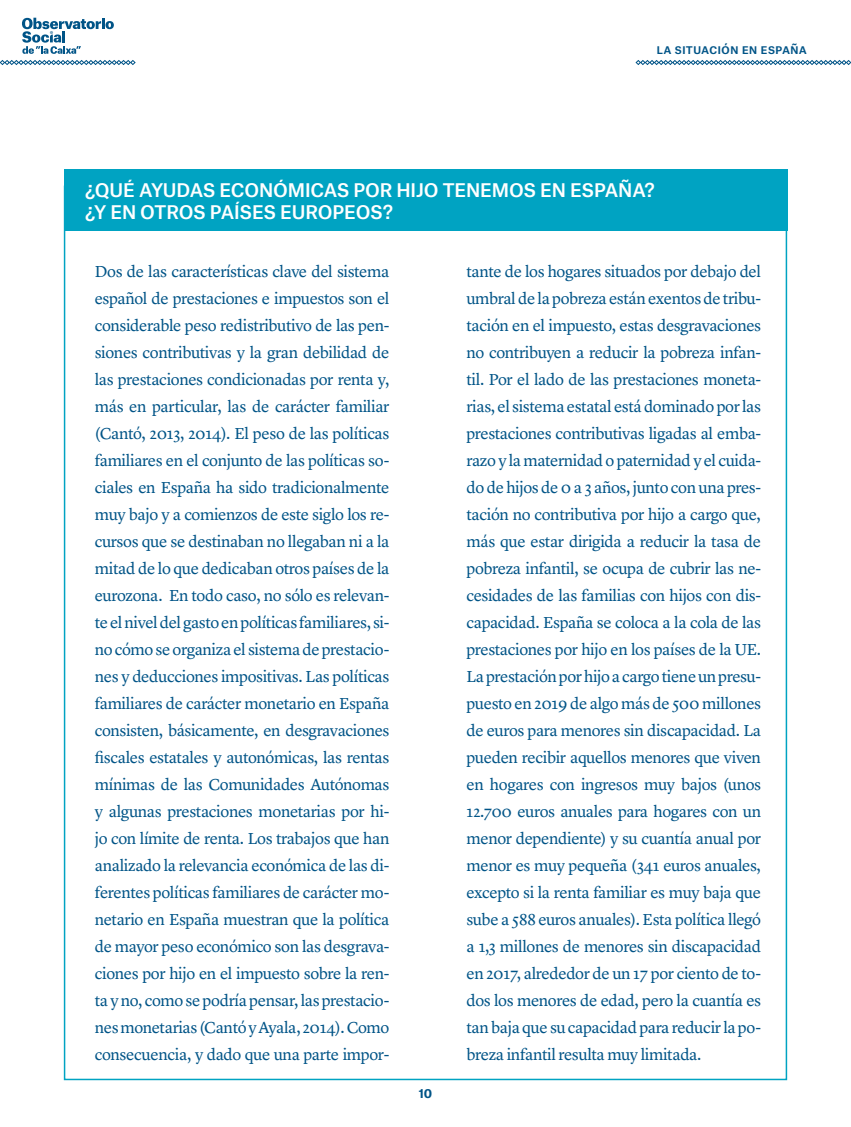
<style>
.page{position:relative;width:851px;height:1127px;background:#fff}
.page>*{position:absolute;margin:0;border:0;box-sizing:border-box;transform-origin:0 0}
.t1{font:500 18px/21.6px "Atlas Grotesk";letter-spacing:-.01em;color:#fff}
.t2{font:16.5px/27px "Lyon Text";letter-spacing:-.025em;color:#005487;text-align:justify}
.t3{font:500 12px "Atlas Grotesk";color:#005487}
.t4{font:700 12px "Atlas Grotesk";color:#005487}
</style>
<div class="page">
<svg style="left:0;top:60px;width:136px;height:5px"></svg>
<svg style="left:22px;top:18px;width:92px;height:36px"></svg>
<div style="left:64px;top:170px;width:723px;height:61px;background:#00a3c2"></div>
<svg style="left:635px;top:60px;width:215px;height:5px"></svg>
<p class="t3" style="left:656px;top:39px;width:152px">la situación en españa</p>
<p class="t1" style="left:85px;top:177px;width:571px">¿QUÉ AYUDAS ECONÓMICAS POR HIJO TENEMOS EN ESPAÑA? ¿Y EN OTROS PAÍSES EUROPEOS?</p>
<p class="t2" style="left:95px;top:257px;width:296px">Dos de las características clave del sistema español de prestaciones e impuestos son el considerable peso redistributivo de las pen&shy;siones contributivas y la gran debilidad de las prestaciones condicionadas por renta y, más en particular, las de carácter familiar (Cantó, 2013, 2014). El peso de las políticas familiares en el conjunto de las políticas so&shy;ciales en España ha sido tradicionalmente muy bajo y a comienzos de este siglo los re&shy;cursos que se destinaban no llegaban ni a la mitad de lo que dedicaban otros países de la eurozona. En todo caso, no sólo es relevan&shy;te el nivel del gasto en políticas familiares, si&shy;no cómo se organiza el sistema de prestacio&shy;nes y deducciones impositivas. Las políticas familiares de carácter monetario en España consisten, básicamente, en desgravaciones fiscales estatales y autonómicas, las rentas mínimas de las Comunidades Autónomas y algunas prestaciones monetarias por hi&shy;jo con límite de renta. Los trabajos que han analizado la relevancia económica de las di&shy;ferentes políticas familiares de carácter mo&shy;netario en España muestran que la política de mayor peso económico son las desgrava&shy;ciones por hijo en el impuesto sobre la ren&shy;ta y no, como se podría pensar, las prestacio&shy;nes monetarias (Cantó y Ayala, 2014). Como consecuencia, y dado que una parte impor-</p>
<p class="t2" style="left:466px;top:256px;width:296px">tante de los hogares situados por debajo del umbral de la pobreza están exentos de tribu&shy;tación en el impuesto, estas desgravaciones no contribuyen a reducir la pobreza infan&shy;til. Por el lado de las prestaciones moneta&shy;rias, el sistema estatal está dominado por las prestaciones contributivas ligadas al emba&shy;razo y la maternidad o paternidad y el cuida&shy;do de hijos de 0 a 3 años, junto con una pres&shy;tación no contributiva por hijo a cargo que, más que estar dirigida a reducir la tasa de pobreza infantil, se ocupa de cubrir las ne&shy;cesidades de las familias con hijos con dis&shy;capacidad. España se coloca a la cola de las prestaciones por hijo en los países de la UE.<br>La prestación por hijo a cargo tiene un presu&shy;puesto en 2019 de algo más de 500 millones de euros para menores sin discapacidad. La pueden recibir aquellos menores que viven en hogares con ingresos muy bajos (unos 12.700 euros anuales para hogares con un menor dependiente) y su cuantía anual por menor es muy pequeña (341 euros anuales, excepto si la renta familiar es muy baja que sube a 588 euros anuales). Esta política llegó a 1,3 millones de menores sin discapacidad en 2017, alrededor de un 17 por ciento de to&shy;dos los menores de edad, pero la cuantía es tan baja que su capacidad para reducir la po&shy;breza infantil resulta muy limitada.</p>
<p class="t4" style="left:418px;top:1084px;width:15px">10</p>
</div>
